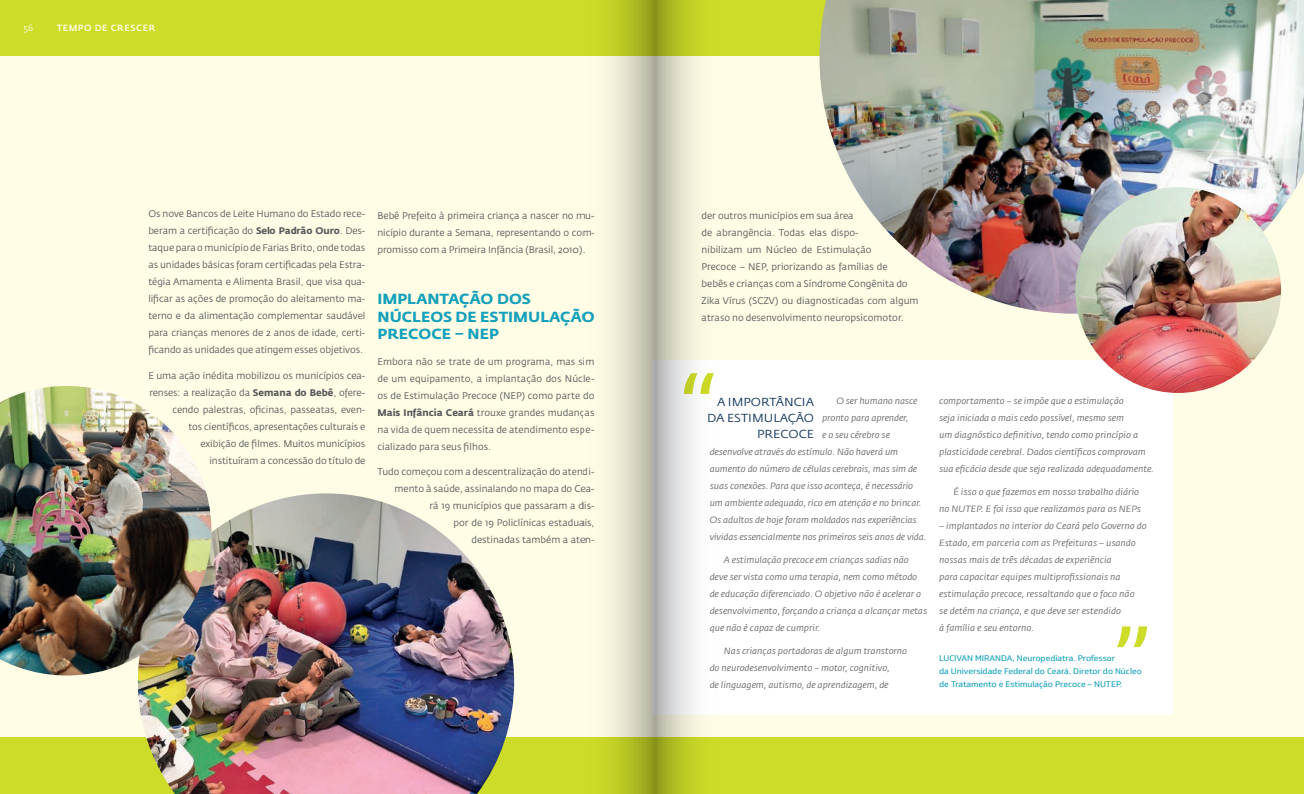
<style>
.page{position:relative;width:1304px;height:794px;background:#cddc28}
.page>*{position:absolute;margin:0;border:0;box-sizing:border-box;transform-origin:0 0}
.texto_corrido{font:italic 100px "Fedra Sans Pro";color:#cddc28;scale:1.08 1}
.Título{font:700 14.5px/17.4px "Fedra Sans Pro";color:#13a0bb;scale:1.05 1}
.texto_corrido-2{font:11.5px/16px "Fedra Sans Pro";letter-spacing:.005em;color:#13355e;text-align:right;scale:1.08 1}
.texto_corrido-3{font:9.5px/17px "Fedra Sans Pro";color:#57585a;text-align:justify}
.texto_corrido-4{font:italic 9px/17px "Fedra Sans Pro";letter-spacing:-.005em;color:#6c6d70;scale:1.08 1}
.t1{font:500 9px "Fedra Sans Pro";letter-spacing:.06em;color:#fffde5}
.t2{font:9px "Fedra Sans Pro";color:#fffde5}
.texto_corrido-5{font:8px/13px "Soleto";letter-spacing:-.005em;color:#13a0bb;scale:1.08 1}
.s1{font-weight:700}
</style>
<div class="page">
<div style="left:0;top:57px;width:1304px;height:680px;background:#fffde5"></div>
<div style="left:652px;top:360px;width:521px;height:354px;background:#fff"></div>
<img style="left:138px;top:493px;width:376px;height:301px">
<img style="left:0;top:386px;width:211px;height:289px">
<img style="left:819px;top:0;width:485px;height:314px">
<img style="left:1075px;top:187px;width:206px;height:206px;border-radius:103px">
<svg style="left:583px;top:0;width:138px;height:794px"></svg>
<p class="t2" style="left:23px;top:22px;width:11px">56</p>
<p class="t1" style="left:57px;top:22px;width:100px">TEMPO DE CRESCER</p>
<p class="texto_corrido-3" style="left:148px;top:205px;width:219px">Os nove Bancos de Leite Humano do Estado rece&shy;beram a certificação do <span class="s1">Selo Padrão Ouro</span>. Des&shy;taque para o município de Farias Brito, onde todas as unidades básicas foram certificadas pela Estra&shy;tégia Amamenta e Alimenta Brasil, que visa qua&shy;lificar as ações de promoção do aleitamento ma&shy;terno e da alimentação complementar saudável para crianças menores de 2 anos de idade, certi&shy;ficando as unidades que atingem esses objetivos.</p>
<p class="texto_corrido-3" style="left:148px;top:367px;width:219px;text-align:right">E uma ação inédita mobilizou os municípios cea&shy;renses: a realização da <span class="s1">Semana do Bebê</span>, ofere&shy;cendo palestras, oficinas, passeatas, even-<br>tos científicos, apresentações culturais e<br>exibição de filmes. Muitos municípios<br>instituíram a concessão do título de</p>
<p class="texto_corrido-3" style="left:377px;top:207px;width:219px">Bebê Prefeito à primeira criança a nascer no mu&shy;nicípio durante a Semana, representando o com&shy;promisso com a Primeira Infância (Brasil, 2010).</p>
<p class="Título" style="left:378px;top:290px;width:208px">IMPLANTAÇÃO DOS<br>NÚCLEOS DE ESTIMULAÇÃO<br>PRECOCE – NEP</p>
<p class="texto_corrido-3" style="left:377px;top:353px;width:219px">Embora não se trate de um programa, mas sim de um equipamento, a implantação dos Núcle&shy;os de Estimulação Precoce (NEP) como parte do <span class="s1">Mais Infância Ceará</span> trouxe grandes mudanças na vida de quem necessita de atendimento espe&shy;cializado para seus filhos.</p>
<p class="texto_corrido-3" style="left:377px;top:463px;width:219px;text-align:right">Tudo começou com a descentralização do atendi&shy;mento à saúde, assinalando no mapa do Cea-<br>rá 19 municípios que passaram a dis-<br>por de 19 Policlínicas estaduais,<br>destinadas também a aten-</p>
<p class="texto_corrido-3" style="left:702px;top:207px;width:218px;text-align:left">der outros municípios em sua área<br>de abrangência. Todas elas dispo-<br>nibilizam um Núcleo de Estimulação<br>Precoce – NEP, priorizando as famílias de<br>bebês e crianças com a Síndrome Congênita do Zika Vírus (SCZV) ou diagnosticadas com algum atraso no desenvolvimento neuropsicomotor.</p>
<p class="texto_corrido" style="left:680px;top:352px;width:33px">“</p>
<p class="texto_corrido-2" style="left:707px;top:394px;width:100px">A IMPORTÂNCIA<br>DA ESTIMULAÇÃO<br>PRECOCE</p>
<p class="texto_corrido-4" style="left:836px;top:392px;width:77px">O ser humano nasce</p>
<p class="texto_corrido-4" style="left:822px;top:409px;width:81px">pronto para aprender,</p>
<p class="texto_corrido-4" style="left:822px;top:426px;width:64px">e o seu cérebro se</p>
<p class="texto_corrido-4" style="left:710px;top:443px;width:176px">desenvolve através do estímulo. Não haverá um</p>
<p class="texto_corrido-4" style="left:710px;top:460px;width:194px">aumento do número de células cerebrais, mas sim de</p>
<p class="texto_corrido-4" style="left:710px;top:477px;width:190px">suas conexões. Para que isso aconteça, é necessário</p>
<p class="texto_corrido-4" style="left:710px;top:494px;width:198px">um ambiente adequado, rico em atenção e no brincar.</p>
<p class="texto_corrido-4" style="left:710px;top:511px;width:193px">Os adultos de hoje foram moldados nas experiências</p>
<p class="texto_corrido-4" style="left:710px;top:528px;width:202px">vividas essencialmente nos primeiros seis anos de vida.</p>
<p class="texto_corrido-4" style="left:710px;top:551px;width:203px;text-indent:14px">A estimulação precoce em crianças sadias não deve ser vista como uma terapia, nem como método de educação diferenciado. O objetivo não é acelerar o desenvolvimento, forçando a criança a alcançar metas que não é capaz de cumprir.</p>
<p class="texto_corrido-4" style="left:710px;top:642px;width:184px;text-indent:14px">Nas crianças portadoras de algum transtorno do neurodesenvolvimento – motor, cognitivo,<br>de linguagem, autismo, de aprendizagem, de</p>
<p class="texto_corrido-4" style="left:939px;top:392px;width:201px">comportamento – se impõe que a estimulação<br>seja iniciada o mais cedo possível, mesmo sem<br>um diagnóstico definitivo, tendo como princípio a plasticidade cerebral. Dados científicos comprovam sua eficácia desde que seja realizada adequadamente.</p>
<p class="texto_corrido-4" style="left:939px;top:483px;width:188px;text-align:right">É isso o que fazemos em nosso trabalho diário<br>no NUTEP. E foi isso que realizamos para os NEPs</p>
<p class="texto_corrido-4" style="left:939px;top:517px;width:194px">– implantados no interior do Ceará pelo Governo do Estado, em parceria com as Prefeituras – usando nossas mais de três décadas de experiência<br>para capacitar equipes multiprofissionais na estimulação precoce, ressaltando que o foco não<br>se detém na criança, e que deve ser estendido<br>à família e seu entorno.</p>
<p class="texto_corrido-5" style="left:939px;top:651px;width:189px">LUCIVAN MIRANDA, Neuropediatra. Professor<br>da Universidade Federal do Ceará. Diretor do Núcleo de Tratamento e Estimulação Precoce – NUTEP.</p>
<p class="texto_corrido" style="left:1113px;top:605px;width:33px">”</p>
</div>
